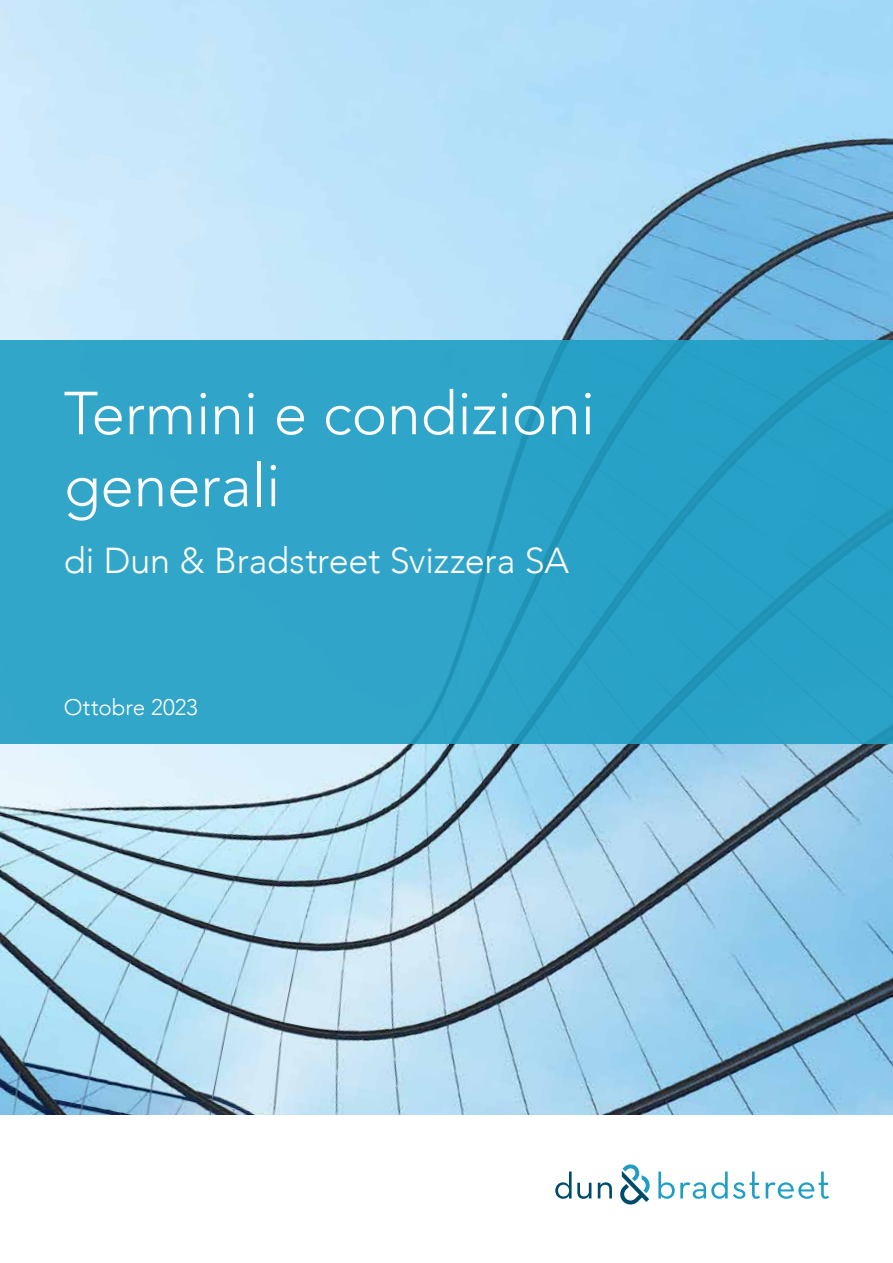
<style>
.page{position:relative;width:893px;height:1263px;background:#fff}
.page>*{position:absolute;margin:0;border:0;box-sizing:border-box;transform-origin:0 0}
.t1{font:300 60px/72px "Avenir";color:#fff}
.t2{font:300 36px "Avenir";letter-spacing:-.005em;color:#fff}
.t3{font:300 22.5px "Avenir";color:#fff}
</style>
<div class="page">
<img style="left:0;top:0;width:893px;height:1114px">
<div style="left:0;top:340px;width:893px;height:404px;background:#2fa5c9"></div>
<svg style="left:555px;top:1164px;width:95px;height:40px"></svg>
<svg style="left:766px;top:1171px;width:63px;height:28px"></svg>
<svg style="left:658px;top:1171px;width:102px;height:28px"></svg>
<p class="t1" style="left:64px;top:378px;width:533px">Termini e condizioni generali</p>
<p class="t2" style="left:64px;top:539px;width:507px">di Dun &amp; Bradstreet Svizzera SA</p>
<p class="t3" style="left:64px;top:694px;width:136px">Ottobre 2023</p>
</div>
